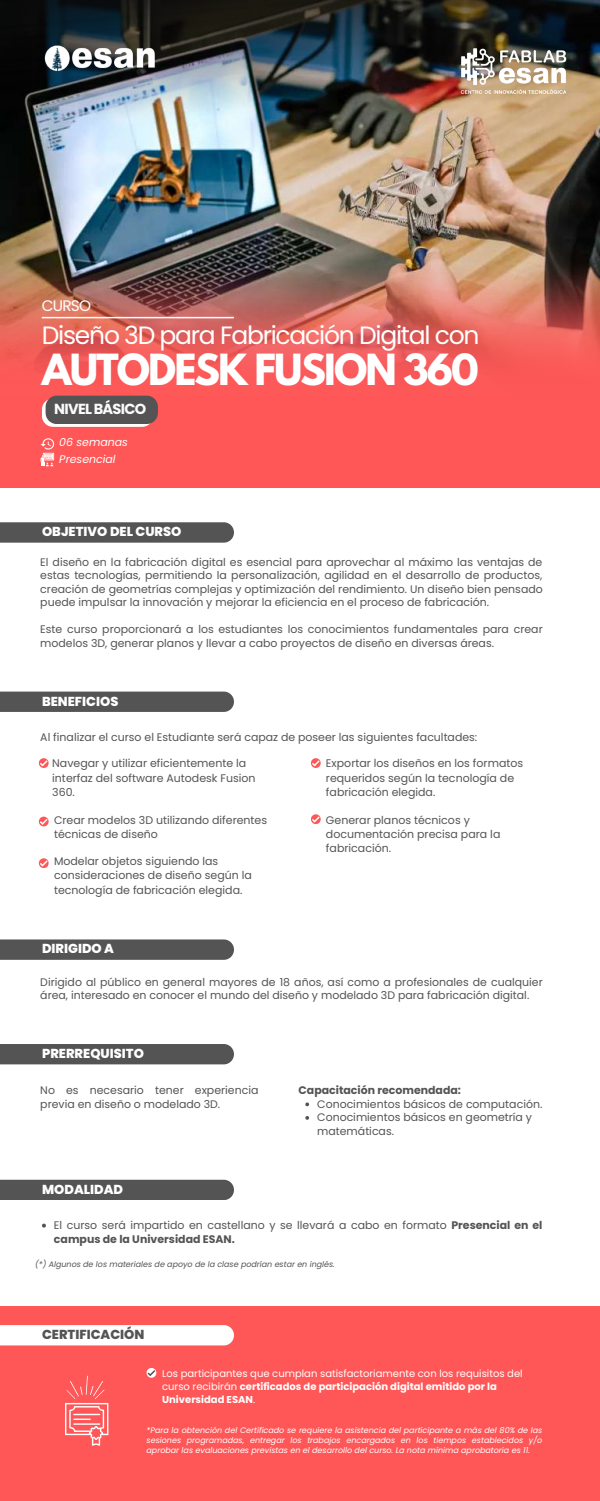
<style>
.page{position:relative;width:600px;height:1501px;background:#fff}
.page>*{position:absolute;margin:0;border:0;box-sizing:border-box;transform-origin:0 0}
.t1{font:700 38px "League Spartan";letter-spacing:-.05em;color:#fff}
.t2{font:25px "Poppins";letter-spacing:-.05em;color:#fff}
.t3{font:15.3px "Poppins";letter-spacing:-.05em;color:#fff}
.t4{font:700 14.6px "Poppins";letter-spacing:-.05em;color:#fbfbfb}
.t5{font:800 13px "Poppins";color:#fff}
.t6{font:800 13px "Poppins";color:#545454}
.t7{font:11px/14.2px "Poppins";color:#545454}
.t8{font:700 11px "Poppins";color:#545454}
.t9{font:italic 11px/16.2px "Poppins";color:#fff}
.t10{font:10.9px/13.9px "Poppins";color:#545454}
.t11{font:10px/12.8px "Poppins";color:#fff}
.t12{font:italic 8px/10px "Poppins";color:#fff;text-align:justify}
.t13{font:italic 8px "Poppins";color:#545454}
.s1{font-weight:700}
</style>
<div class="page">
<div style="left:0;top:522px;width:234px;height:20px;background:#545454"></div>
<div style="left:0;top:691px;width:234px;height:20px;background:#545454"></div>
<svg style="left:39px;top:758px;width:10px;height:9px"></svg>
<svg style="left:39px;top:816px;width:10px;height:10px"></svg>
<svg style="left:311px;top:758px;width:10px;height:9px"></svg>
<svg style="left:39px;top:858px;width:10px;height:10px"></svg>
<svg style="left:311px;top:814px;width:10px;height:10px"></svg>
<div style="left:0;top:939px;width:234px;height:20px;background:#545454"></div>
<div style="left:0;top:1044px;width:234px;height:20px;background:#545454"></div>
<svg style="left:305px;top:1102px;width:4px;height:4px"></svg>
<svg style="left:305px;top:1116px;width:4px;height:3px"></svg>
<div style="left:0;top:1179px;width:234px;height:20px;background:#545454"></div>
<svg style="left:42px;top:1223px;width:4px;height:4px"></svg>
<div style="left:0;top:1305px;width:600px;height:195px;background:#ff5757"></div>
<div style="left:0;top:1325px;width:234px;height:20px;background:#fff"></div>
<svg style="left:147px;top:1368px;width:9px;height:9px"></svg>
<div style="left:0;top:395px;width:600px;height:92px;background:#ff5757"></div>
<img style="left:0;top:340px;width:600px;height:55px">
<svg style="left:41px;top:438px;width:13px;height:28px"></svg>
<svg style="left:42px;top:395px;width:116px;height:31px;background:#6c6262"></svg>
<img style="left:0;top:0;width:600px;height:340px">
<img style="left:416px;top:12px;width:184px;height:116px">
<svg style="left:65px;top:1375px;width:43px;height:70px"></svg>
<img style="left:41px;top:40px;width:119px;height:35px">
<h3 class="t3" style="left:42px;top:295px;width:51px">CURSO</h3>
<h2 class="t2" style="left:42px;top:317px;width:439px">Diseño 3D para Fabricación Digital con</h2>
<h1 class="t1" style="left:42px;top:350px;width:438px">AUTODESK FUSION 360</h1>
<h3 class="t4" style="left:54px;top:399px;width:93px">NIVEL BÁSICO</h3>
<p class="t9" style="left:59px;top:434px;width:70px">06 semanas<br>Presencial</p>
<p class="t5" style="left:42px;top:522px;width:141px">OBJETIVO DEL CURSO</p>
<p class="t7" style="left:40px;top:555px;width:504px;line-height:13.5px;text-align:justify">El diseño en la fabricación digital es esencial para aprovechar al máximo las ventajas de estas tecnologías, permitiendo la personalización, agilidad en el desarrollo de productos, creación de geometrías complejas y optimización del rendimiento. Un diseño bien pensado puede impulsar la innovación y mejorar la eficiencia en el proceso de fabricación.</p>
<p class="t7" style="left:40px;top:622px;width:504px;line-height:13.5px">Este curso proporcionará a los estudiantes los conocimientos fundamentales para crear modelos 3D, generar planos y llevar a cabo proyectos de diseño en diversas áreas.</p>
<p class="t5" style="left:42px;top:691px;width:78px">BENEFICIOS</p>
<p class="t7" style="left:40px;top:730px;width:438px">Al finalizar el curso el Estudiante será capaz de poseer las siguientes facultades:</p>
<p class="t7" style="left:52px;top:756px;width:205px">Navegar y utilizar eficientemente la interfaz del software Autodesk Fusion<br>360.</p>
<p class="t7" style="left:54px;top:812px;width:215px">Crear modelos 3D utilizando diferentes técnicas de diseño</p>
<p class="t7" style="left:54px;top:854px;width:199px">Modelar objetos siguiendo las consideraciones de diseño según la tecnología de fabricación elegida.</p>
<p class="t7" style="left:326px;top:756px;width:199px">Exportar los diseños en los formatos requeridos según la tecnología de fabricación elegida.</p>
<p class="t7" style="left:326px;top:812px;width:176px">Generar planos técnicos y documentación precisa para la fabricación.</p>
<p class="t5" style="left:42px;top:939px;width:74px">DIRIGIDO A</p>
<p class="t7" style="left:40px;top:974px;width:504px;line-height:13.5px">Dirigido al público en general mayores de 18 años, así como a profesionales de cualquier á rea, interesado en conocer el mundo del diseño y modelado 3D para fabricación digital.</p>
<p class="t5" style="left:42px;top:1044px;width:103px">PRERREQUISITO</p>
<p class="t7" style="left:40px;top:1083px;width:220px;line-height:13.5px">No es necesario tener experiencia previa en diseño o modelado 3D.</p>
<p class="t8" style="left:299px;top:1082px;width:164px">Capacitación recomendada:</p>
<p class="t7" style="left:317px;top:1096px;width:227px;line-height:13.5px">Conocimientos básicos de computación.<br>Conocimientos básicos en geometría y matemáticas.</p>
<p class="t5" style="left:42px;top:1179px;width:83px">MODALIDAD</p>
<p class="t10" style="left:54px;top:1217px;width:490px">El curso será impartido en castellano y se llevará a cabo en formato <span class="s1">Presencial en el campus de la Universidad ESAN.</span></p>
<p class="t13" style="left:35px;top:1258px;width:301px">(*) Algunos de los materiales de apoyo de la clase podrían estar en inglés.</p>
<p class="t6" style="left:42px;top:1324px;width:104px">CERTIFICACIÓN</p>
<p class="t11" style="left:162px;top:1366px;width:362px">Los participantes que cumplan satisfactoriamente con los requisitos del curso recibirán <span class="s1">certificados de participación digital emitido por la<br>Universidad ESAN</span>.</p>
<p class="t12" style="left:147px;top:1424px;width:397px">*Para la obtención del Certificado se requiere la asistencia del participante a más del 80% de las sesiones programadas, entregar los trabajos encargados en los tiempos establecidos y/o aprobar las evaluaciones previstas en el desarrollo del curso. La nota mínima aprobatoria es 11.</p>
</div>
